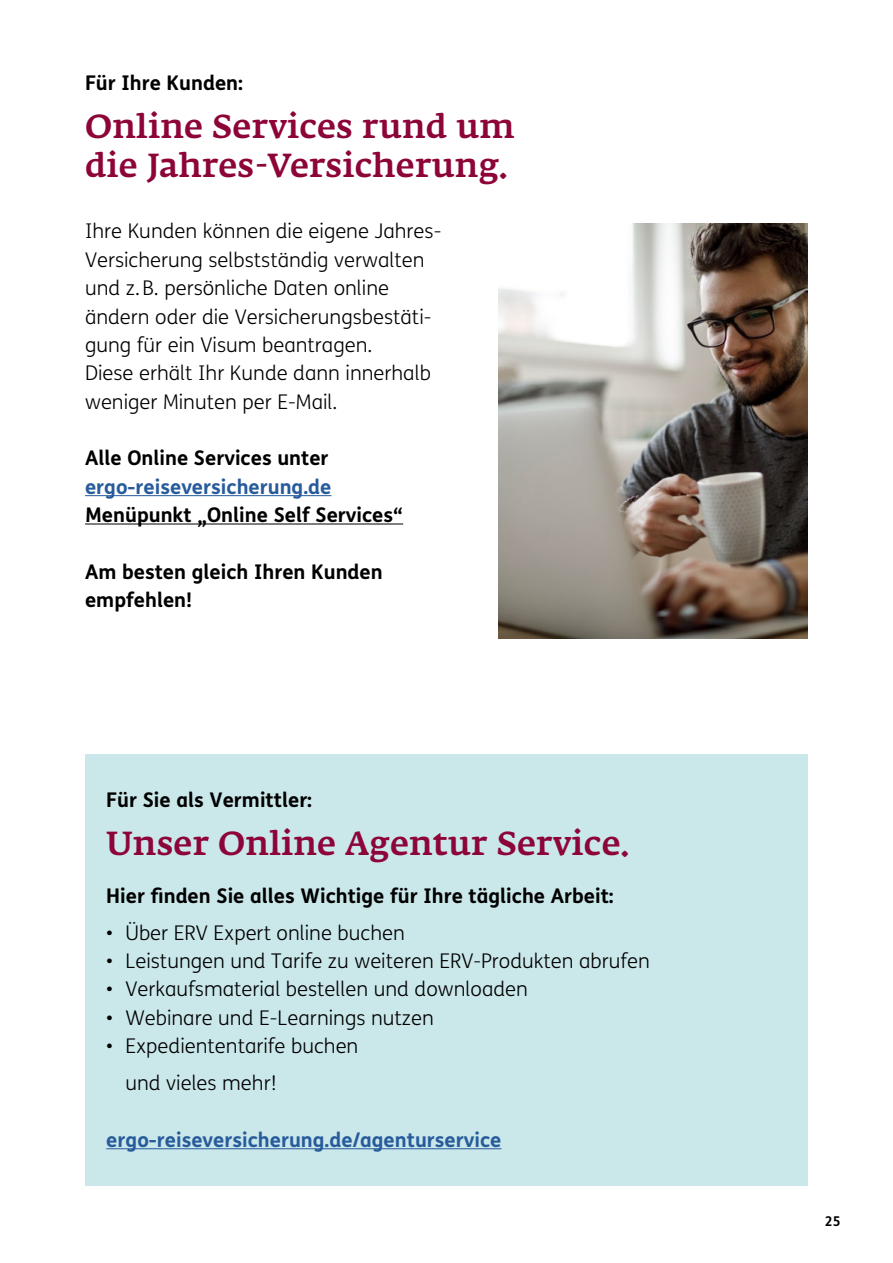
<style>
.page{position:relative;width:893px;height:1263px;background:#fff}
.page>*{position:absolute;margin:0;border:0;box-sizing:border-box;transform-origin:0 0}
.t1{font:500 33px/39.6px "Fedra Serif A Pro";letter-spacing:.01em;color:#8d0439}
.t2{font:300 20.25px/28.3px "FS Me";color:#000}
.t3{font:700 20.25px/28.3px "FS Me";color:#000}
.t4{font:700 20.25px "FS Me";color:#275b9b}
.t5{font:700 13.5px "FS Me";color:#000}
</style>
<div class="page">
<div style="left:85px;top:754px;width:723px;height:431px;background:#cae7ea"></div>
<hr style="left:85px;top:495px;width:246px;height:1px;background:#275b9b">
<hr style="left:85px;top:524px;width:318px;height:1px;background:#000">
<hr style="left:106px;top:1148px;width:395px;height:1px;background:#275b9b">
<img style="left:499px;top:223px;width:309px;height:416px">
<p class="t3" style="left:85px;top:67px;width:159px">Für Ihre Kunden:</p>
<h1 class="t1" style="left:85px;top:107px;width:431px">Online Services rund um die Jahres-Versicherung.</h1>
<p class="t2" style="left:85px;top:217px;width:358px">Ihre Kunden können die eigene Jahres-Versicherung selbstständig verwalten und z.B. persönliche Daten online ändern oder die Versicherungsbestäti&shy;gung für ein Visum beantragen.<br>Diese erhält Ihr Kunde dann innerhalb weniger Minuten per E-Mail.</p>
<p class="t3" style="left:85px;top:443px;width:245px">Alle Online Services unter</p>
<p class="t4" style="left:85px;top:471px;width:248px">ergo-reiseversicherung.de</p>
<p class="t3" style="left:85px;top:500px;width:320px">Menüpunkt „Online Self Services“</p>
<p class="t3" style="left:85px;top:556px;width:299px">Am besten gleich Ihren Kunden empfehlen!</p>
<p class="t3" style="left:106px;top:785px;width:207px">Für Sie als Vermittler:</p>
<h1 class="t1" style="left:106px;top:824px;width:524px">Unser Online Agentur Service.</h1>
<p class="t3" style="left:106px;top:880px;width:509px">Hier finden Sie alles Wichtige für Ihre tägliche Arbeit:</p>
<p class="t2" style="left:106px;top:918px;width:300px">• Über ERV Expert online buchen</p>
<p class="t2" style="left:106px;top:946px;width:545px">• Leistungen und Tarife zu weiteren ERV-Produkten abrufen</p>
<p class="t2" style="left:106px;top:975px;width:423px">• Verkaufsmaterial bestellen und downloaden</p>
<p class="t2" style="left:106px;top:1003px;width:329px">• Webinare und E-Learnings nutzen</p>
<p class="t2" style="left:125px;top:1027px;width:234px;line-height:36.9px;text-indent:-19px">• Expediententarife buchen und vieles mehr!</p>
<p class="t4" style="left:106px;top:1124px;width:397px">ergo-reiseversicherung.de/agenturservice</p>
<p class="t5" style="left:825px;top:1211px;width:17px">25</p>
</div>
